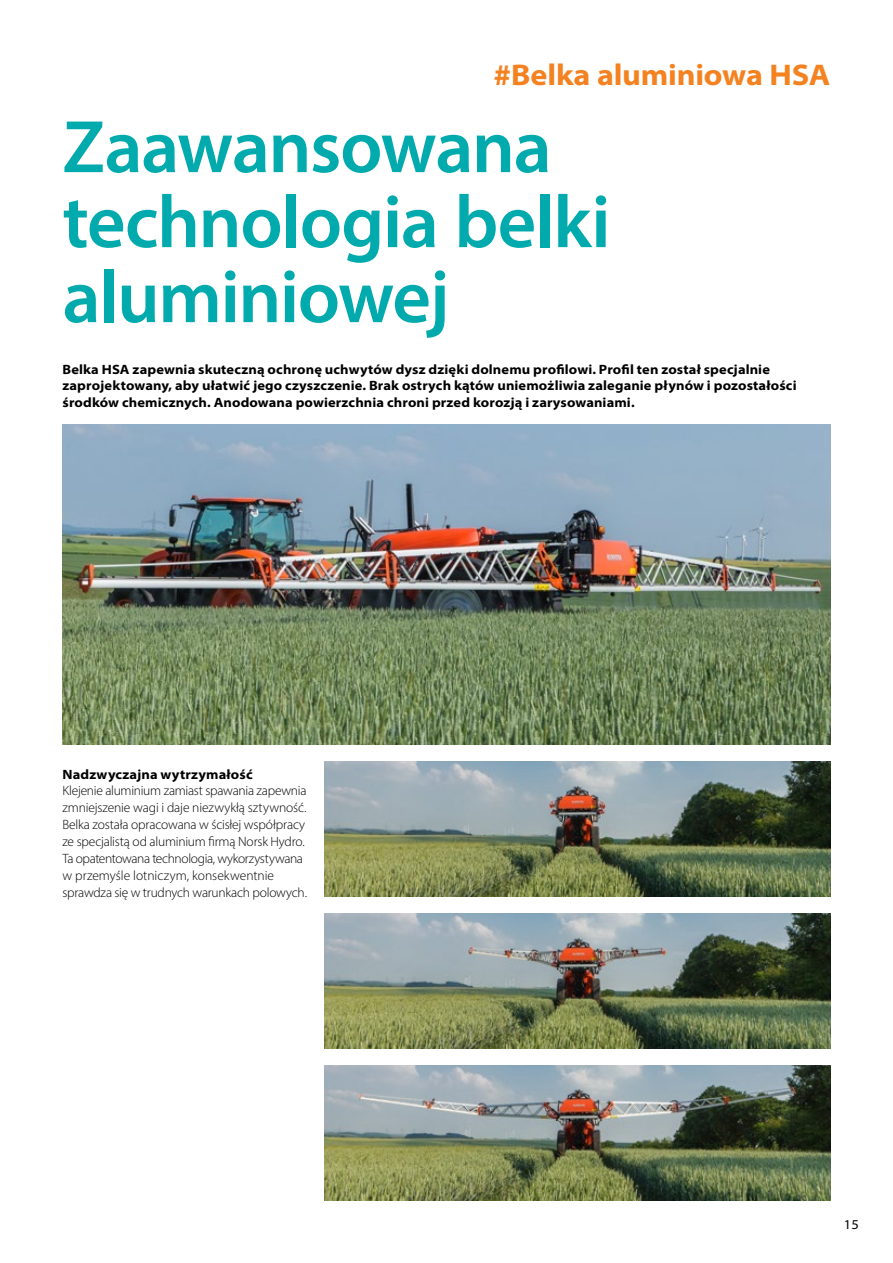
<style>
.page{position:relative;width:893px;height:1263px;background:#fff}
.page>*{position:absolute;margin:0;border:0;box-sizing:border-box;transform-origin:0 0}
.t1{font:600 75px/75px "Myriad Pro";letter-spacing:-.02em;color:#00aaad}
.t2{font:700 semi-expanded 30px "Myriad Pro";letter-spacing:-.005em;color:#f58220}
.t3{font:700 semi-expanded 13.5px/16.8px "Myriad Pro";letter-spacing:.01em;color:#000}
.t4{font:300 13.5px/16.8px "Myriad Pro";letter-spacing:-.015em;color:#000}
.t5{font:semi-expanded 13.5px "Myriad Pro";color:#000}
</style>
<div class="page">
<img style="left:63px;top:424px;width:767px;height:321px">
<img style="left:324px;top:1065px;width:506px;height:135px">
<img style="left:324px;top:913px;width:506px;height:135px">
<img style="left:324px;top:762px;width:506px;height:135px">
<h2 class="t2" style="left:494px;top:55px;width:338px">#Belka aluminiowa HSA</h2>
<h1 class="t1" style="left:63px;top:108px;width:550px">Zaawansowana technologia belki aluminiowej</h1>
<p class="t3" style="left:63px;top:360px;width:736px">Belka HSA zapewnia skuteczną ochronę uchwytów dysz dzięki dolnemu profilowi. Profil ten został specjalnie zaprojektowany, aby ułatwić jego czyszczenie. Brak ostrych kątów uniemożliwia zaleganie płynów i pozostałości środków chemicznych. Anodowana powierzchnia chroni przed korozją i zarysowaniami.</p>
<p class="t3" style="left:63px;top:765px;width:192px">Nadzwyczajna wytrzymałość</p>
<p class="t4" style="left:63px;top:782px;width:246px">Klejenie aluminium zamiast spawania zapewnia zmniejszenie wagi i daje niezwykłą sztywność.<br>Belka została opracowana w ścisłej współpracy ze specjalistą od aluminium firmą Norsk Hydro.<br>Ta opatentowana technologia, wykorzystywana w przemyśle lotniczym, konsekwentnie sprawdza się w trudnych warunkach polowych.</p>
<p class="t5" style="left:844px;top:1216px;width:17px">15</p>
</div>
